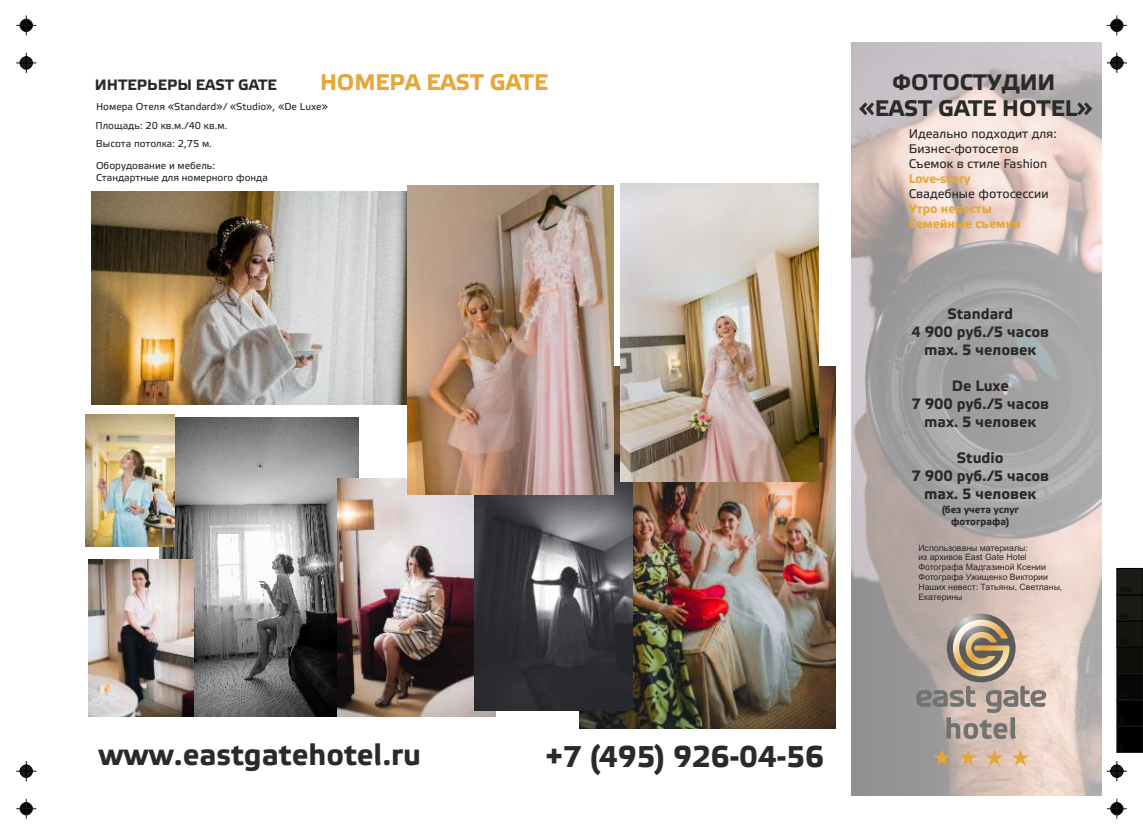
<style>
.page{position:relative;width:1143px;height:835px;background:#fff}
.page>*{position:absolute;margin:0;border:0;box-sizing:border-box;transform-origin:0 0}
.t1{font:30px "Etelka Bol";color:#2b2a29}
.t2{font:22.5px "Etelka Bol";color:#2b2a29}
.t3{font:22.5px "Etelka Bol";color:#e6a638}
.t4{font:22.38px "Etelka Bol";color:#2b2a29}
.t5{font:15px/18px "Etelka Bol";color:#2b2a29;text-align:center}
.t6{font:12.5px/15px "Etelka Reg";color:#2b2a29}
.t7{font:12.5px/15px "Etelka Bol";color:#e6a638}
.t8{font:10px/12px "Etelka Reg";color:#2b2a29}
.t9{font:10px/12px "Etelka Bol";color:#2b2a29;text-align:center}
.t10{font:8.75px/9.8px "Arial";color:#2b2a29}
</style>
<div class="page">
<img style="left:159px;top:417px;width:199px;height:299px">
<img style="left:851px;top:42px;width:250px;height:753px">
<svg style="left:946px;top:613px;width:69px;height:69px"></svg>
<svg style="left:952px;top:619px;width:57px;height:57px;background:#ab9a7b"></svg>
<svg style="left:916px;top:685px;width:130px;height:54px;background:#b2a59f"></svg>
<svg style="left:933px;top:748px;width:17px;height:17px"></svg>
<svg style="left:959px;top:748px;width:17px;height:17px"></svg>
<svg style="left:985px;top:748px;width:17px;height:17px"></svg>
<svg style="left:1011px;top:748px;width:18px;height:17px"></svg>
<img style="left:338px;top:478px;width:158px;height:237px">
<img style="left:579px;top:366px;width:256px;height:362px">
<img style="left:474px;top:472px;width:158px;height:237px">
<img style="left:89px;top:559px;width:104px;height:157px">
<img style="left:91px;top:192px;width:316px;height:212px">
<img style="left:407px;top:185px;width:206px;height:309px">
<img style="left:620px;top:184px;width:198px;height:297px">
<img style="left:86px;top:414px;width:88px;height:132px">
<svg style="left:16px;top:798px;width:20px;height:20px"></svg>
<svg style="left:16px;top:15px;width:20px;height:20px"></svg>
<svg style="left:1106px;top:15px;width:20px;height:20px"></svg>
<svg style="left:1106px;top:798px;width:20px;height:20px"></svg>
<svg style="left:16px;top:761px;width:20px;height:19px"></svg>
<svg style="left:16px;top:53px;width:20px;height:20px"></svg>
<svg style="left:1106px;top:53px;width:20px;height:20px"></svg>
<svg style="left:1106px;top:761px;width:20px;height:19px"></svg>
<div style="left:1116px;top:725px;width:26px;height:27px;background:#000;border:1px solid #1c1b17"></div>
<div style="left:1116px;top:699px;width:26px;height:27px;background:#010101;border:1px solid #1c1b17"></div>
<div style="left:1116px;top:673px;width:26px;height:26px;background:#070706;border:1px solid #1c1b17"></div>
<div style="left:1116px;top:646px;width:26px;height:27px;background:#0e0e0b;border:1px solid #1c1b17"></div>
<div style="left:1116px;top:620px;width:26px;height:27px;background:#151411;border:1px solid #000"></div>
<div style="left:1116px;top:594px;width:26px;height:27px;background:#1b1a16;border:1px solid #000"></div>
<div style="left:1116px;top:568px;width:26px;height:26px;background:#1c1b17;border:1px solid #000"></div>
<h3 class="t5" style="left:95px;top:77px;width:183px">ИНТЕРЬЕРЫ EAST GATE</h3>
<h2 class="t3" style="left:320px;top:73px;width:229px">НОМЕРА EAST GATE</h2>
<p class="t8" style="left:96px;top:101px;width:233px">Номера Отеля «Standard»/ «Studio», «De Luxe»</p>
<p class="t8" style="left:96px;top:116px;width:133px;line-height:18.9px">Площадь: 20 кв.м./40 кв.м.<br>Высота потолка: 2,75 м.</p>
<p class="t8" style="left:96px;top:161px;width:173px">Оборудование и мебель:<br>Стандартные для номерного фонда</p>
<h3 class="t4" style="left:892px;top:73px;width:164px">ФОТОСТУДИИ</h3>
<h2 class="t2" style="left:858px;top:99px;width:236px">«EAST GATE HOTEL»</h2>
<h3 class="t6" style="left:908px;top:127px;width:150px">Идеально подходит для:<br>Бизнес-фотосетов<br>Съемок в стиле Fashion</h3>
<h3 class="t7" style="left:908px;top:172px;width:63px">Love-story</h3>
<h3 class="t6" style="left:908px;top:187px;width:141px">Свадебные фотосессии</h3>
<h3 class="t7" style="left:908px;top:202px;width:114px">Утро невесты<br>Семейные съемки</h3>
<h3 class="t5" style="left:911px;top:306px;width:139px">Standard<br>4 900 руб./5 часов max. 5 человек</h3>
<h3 class="t5" style="left:911px;top:378px;width:139px">De Luxe<br>7 900 руб./5 часов max. 5 человек</h3>
<h3 class="t5" style="left:911px;top:450px;width:139px">Studio<br>7 900 руб./5 часов max. 5 человек</h3>
<p class="t9" style="left:941px;top:503px;width:79px">(без учета услуг фотографа)</p>
<p class="t10" style="left:918px;top:543px;width:145px">Использованы материалы:<br>из архивов East Gate Hotel<br>Фотографа Мадгазиной Ксении<br>Фотографа Ужищенко Виктории<br>Наших невест: Татьяны, Светланы,<br>Екатерины</p>
<h1 class="t1" style="left:98px;top:742px;width:324px">www.eastgatehotel.ru</h1>
<h1 class="t1" style="left:546px;top:743px;width:280px">+7 (495) 926-04-56</h1>
</div>
